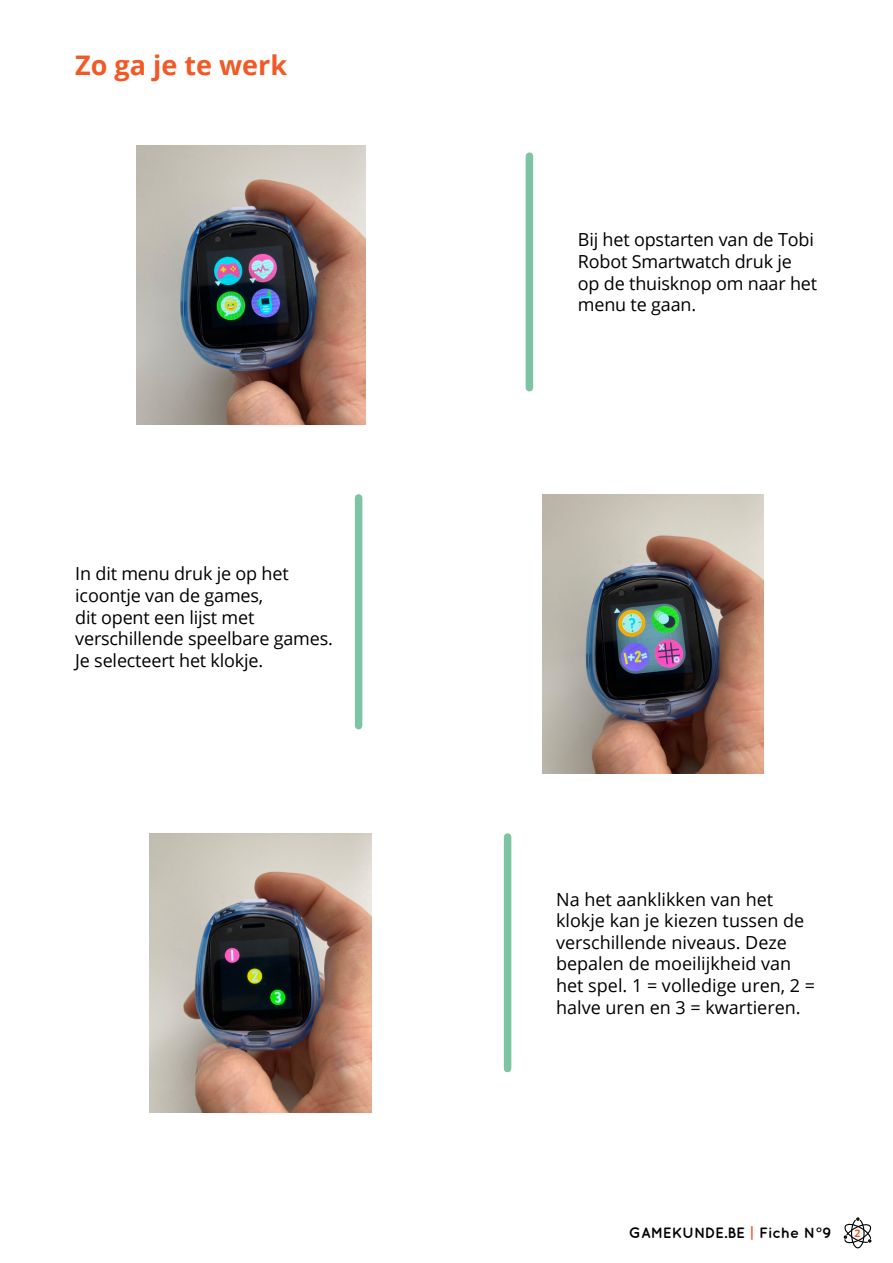
<style>
.page{position:relative;width:893px;height:1263px;background:#fff}
.page>*{position:absolute;margin:0;border:0;box-sizing:border-box;transform-origin:0 0}
.t1{font:700 27px "Open Sans";color:#f15a26}
.t2{font:18px/21.6px "Open Sans";letter-spacing:-.01em;color:#000}
.t3{font:700 15px "Quicksand";color:#000}
.t4{font:700 10.5px "Open Sans";color:#f15a26}
.s1{color:#f15a26}
</style>
<div class="page">
<svg style="left:844px;top:1217px;width:28px;height:32px"></svg>
<div style="left:526px;top:156px;width:7px;height:232px;background:#7cc4a4"></div>
<div style="left:504px;top:837px;width:7px;height:231px;background:#7cc4a4"></div>
<div style="left:355px;top:498px;width:7px;height:228px;background:#7cc4a4"></div>
<img style="left:136px;top:146px;width:230px;height:279px">
<img style="left:543px;top:494px;width:220px;height:279px">
<img style="left:149px;top:833px;width:223px;height:279px">
<h1 class="t1" style="left:75px;top:46px;width:213px">Zo ga je te werk</h1>
<p class="t2" style="left:75px;top:563px;width:259px">In dit menu druk je op het icoontje van de games,<br>dit opent een lijst met verschillende speelbare games.<br>Je selecteert het klokje.</p>
<p class="t2" style="left:578px;top:229px;width:241px">Bij het opstarten van de Tobi<br>Robot Smartwatch druk je op de thuisknop om naar het menu te gaan.</p>
<p class="t2" style="left:556px;top:888px;width:261px">Na het aanklikken van het klokje kan je kiezen tussen de verschillende niveaus. Deze bepalen de moeilijkheid van het spel. 1 = volledige uren, 2 = halve uren en 3 = kwartieren.</p>
<p class="t3" style="left:629px;top:1224px;width:204px">GAMEKUNDE.BE <span class="s1">|</span> Fiche N°9</p>
<p class="t4" style="left:855px;top:1226px;width:7px">2</p>
</div>
